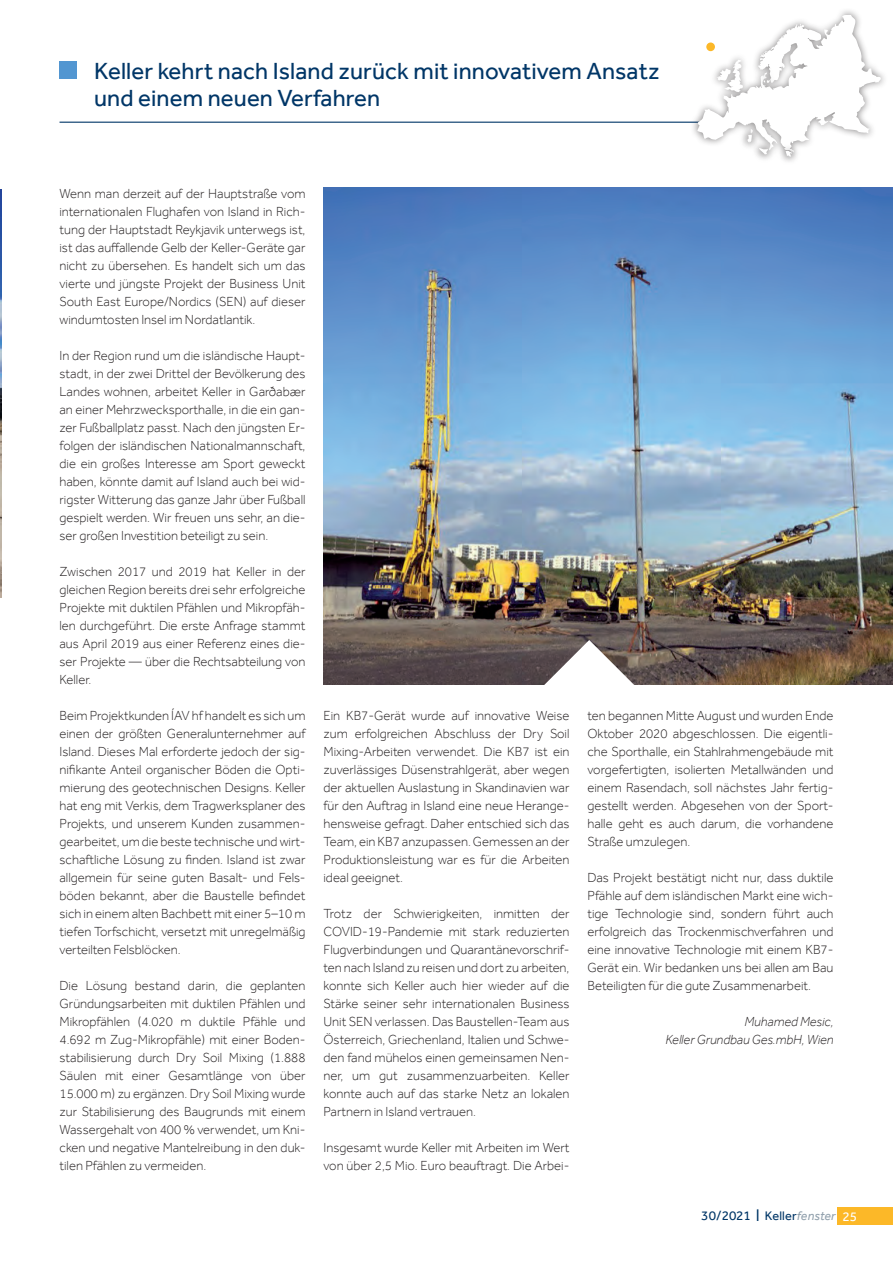
<style>
.page{position:relative;width:893px;height:1263px;background:#fff}
.page>*{position:absolute;margin:0;border:0;box-sizing:border-box;transform-origin:0 0}
.t1{font:24px/27px "Effra";letter-spacing:.005em;color:#003667}
.t2{font:300 13.5px/18px "Effra";color:#231f20;text-align:justify}
.t3{font:italic 300 13.5px/18px "Effra";color:#231f20;text-align:right}
.t4{font:13.5px "Effra";letter-spacing:.01em;color:#003667}
.s1{font-size:17.4px}
.s2{font-size:12.75px}
.s3{font-style:italic;font-size:12.75px;color:#93a2ae}
.s4{color:#fff}
</style>
<div class="page">
<img style="left:0;top:189px;width:2px;height:408px">
<hr style="left:60px;top:122px;width:661px;height:1px;background:#003667">
<div style="left:60px;top:62px;width:17px;height:17px;background:#5296d1"></div>
<svg style="left:664px;top:14px;width:217px;height:148px"></svg>
<div style="left:706px;top:43px;width:9px;height:8px;background:#fcb828;border-radius:50%"></div>
<img style="left:323px;top:187px;width:570px;height:498px">
<svg style="left:494px;top:638px;width:191px;height:47px"></svg>
<div style="left:838px;top:1208px;width:55px;height:17px;background:#fcb828"></div>
<h1 class="t1" style="left:94px;top:57px;width:567px">Keller kehrt nach Island zurück mit innovativem Ansatz und einem neuen Verfahren</h1>
<p class="t2" style="left:60px;top:184px;width:247px">Wenn man derzeit auf der Hauptstraße vom internationalen Flughafen von Island in Rich&shy;tung der Hauptstadt Reykjavik unterwegs ist, ist das auffallende Gelb der Keller-Geräte gar nicht zu übersehen. Es handelt sich um das vierte und jüngste Projekt der Business Unit South East Europe/Nordics (SEN) auf dieser windumtosten Insel im Nordatlantik.</p>
<p class="t2" style="left:60px;top:346px;width:247px">In der Region rund um die isländische Haupt&shy;stadt, in der zwei Drittel der Bevölkerung des Landes wohnen, arbeitet Keller in Garðabær an einer Mehrzwecksporthalle, in die ein gan&shy;zer Fußballplatz passt. Nach den jüngsten Er&shy;folgen der isländischen Nationalmannschaft, die ein großes Interesse am Sport geweckt haben, könnte damit auf Island auch bei wid&shy;rigster Witterung das ganze Jahr über Fußball gespielt werden. Wir freuen uns sehr, an die&shy;ser großen Investition beteiligt zu sein.</p>
<p class="t2" style="left:60px;top:562px;width:247px">Zwischen 2017 und 2019 hat Keller in der gleichen Region bereits drei sehr erfolgreiche Projekte mit duktilen Pfählen und Mikropfäh&shy;len durchgeführt. Die erste Anfrage stammt aus April 2019 aus einer Referenz eines die&shy;ser Projekte — über die Rechtsabteilung von Keller.</p>
<p class="t2" style="left:60px;top:706px;width:247px">Beim Projektkunden ÍAV hf handelt es sich um einen der größten Generalunternehmer auf Island. Dieses Mal erforderte jedoch der sig&shy;nifikante Anteil organischer Böden die Opti&shy;mierung des geotechnischen Designs. Keller hat eng mit Verkis, dem Tragwerksplaner des Projekts, und unserem Kunden zusammen&shy;gearbeitet, um die beste technische und wirt&shy;schaftliche Lösung zu finden. Island ist zwar allgemein für seine guten Basalt- und Fels&shy;böden bekannt, aber die Baustelle befindet sich in einem alten Bachbett mit einer 5–10 m tiefen Torfschicht, versetzt mit unregelmäßig verteilten Felsblöcken.</p>
<p class="t2" style="left:60px;top:976px;width:247px">Die Lösung bestand darin, die geplanten Gründungsarbeiten mit duktilen Pfählen und Mikropfählen (4.020 m duktile Pfähle und 4.692 m Zug-Mikropfähle) mit einer Boden&shy;stabilisierung durch Dry Soil Mixing (1.888<br>Säulen mit einer Gesamtlänge von über 15.000 m) zu ergänzen. Dry Soil Mixing wurde zur Stabilisierung des Baugrunds mit einem Wassergehalt von 400 % verwendet, um Kni&shy;cken und negative Mantelreibung in den duk&shy;tilen Pfählen zu vermeiden.</p>
<p class="t2" style="left:323px;top:706px;width:247px">Ein KB7-Gerät wurde auf innovative Weise zum erfolgreichen Abschluss der Dry Soil Mixing-Arbeiten verwendet. Die KB7 ist ein zuverlässiges Düsenstrahlgerät, aber wegen der aktuellen Auslastung in Skandinavien war für den Auftrag in Island eine neue Herange&shy;hensweise gefragt. Daher entschied sich das Team, ein KB7 anzupassen. Gemessen an der Produktionsleistung war es für die Arbeiten ideal geeignet.</p>
<p class="t2" style="left:323px;top:904px;width:247px">Trotz der Schwierigkeiten, inmitten der COVID-19-Pandemie mit stark reduzierten Flugverbindungen und Quarantänevorschrif&shy;ten nach Island zu reisen und dort zu arbeiten, konnte sich Keller auch hier wieder auf die Stärke seiner sehr internationalen Business Unit SEN verlassen. Das Baustellen-Team aus Österreich, Griechenland, Italien und Schwe&shy;den fand mühelos einen gemeinsamen Nen&shy;ner, um gut zusammenzuarbeiten. Keller konnte auch auf das starke Netz an lokalen Partnern in Island vertrauen.</p>
<p class="t2" style="left:323px;top:1138px;width:247px">Insgesamt wurde Keller mit Arbeiten im Wert von über 2,5 Mio. Euro beauftragt. Die Arbei-</p>
<p class="t2" style="left:587px;top:706px;width:247px">ten begannen Mitte August und wurden Ende Oktober 2020 abgeschlossen. Die eigentli&shy;che Sporthalle, ein Stahlrahmengebäude mit vorgefertigten, isolierten Metallwänden und einem Rasendach, soll nächstes Jahr fertig&shy;gestellt werden. Abgesehen von der Sport&shy;halle geht es auch darum, die vorhandene Straße umzulegen.</p>
<p class="t2" style="left:587px;top:868px;width:247px">Das Projekt bestätigt nicht nur, dass duktile Pfähle auf dem isländischen Markt eine wich&shy;tige Technologie sind, sondern führt auch erfolgreich das Trockenmischverfahren und eine innovative Technologie mit einem KB7- Gerät ein. Wir bedanken uns bei allen am Bau Beteiligten für die gute Zusammenarbeit.</p>
<p class="t3" style="left:665px;top:1012px;width:169px">Muhamed Mesic,<br>Keller Grundbau Ges.mbH, Wien</p>
<p class="t4" style="left:701px;top:1208px;width:158px">30/2021 <span class="s1">l</span> <span class="s2">Keller</span><span class="s3">fenster</span> <span class="s4">25</span></p>
</div>
